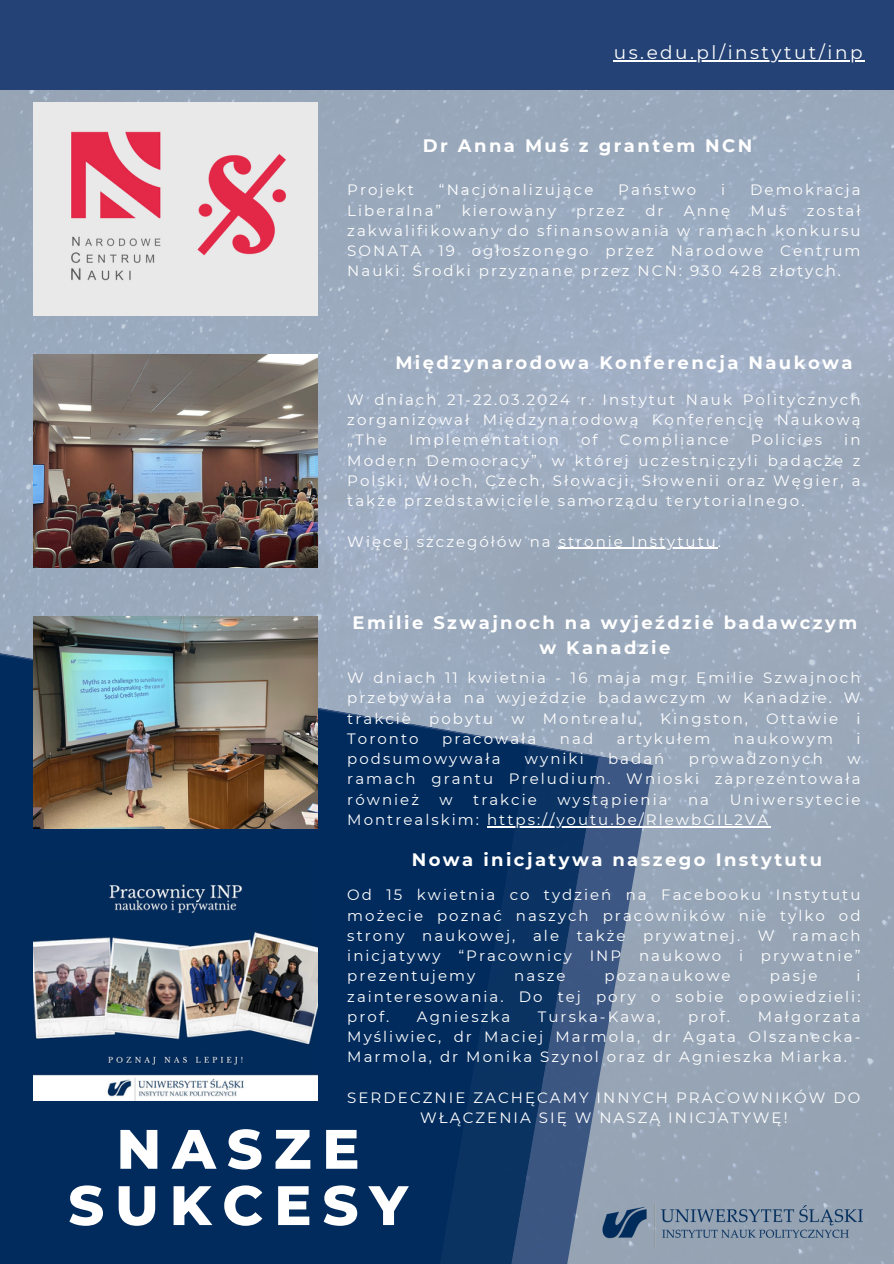
<style>
.page{position:relative;width:894px;height:1264px;background:#fff}
.page>*{position:absolute;margin:0;border:0;box-sizing:border-box;transform-origin:0 0}
.t1{font:800 55.5px/56.2px "Montserrat";letter-spacing:.195em;color:#fff;text-align:center}
.t2{font:18.45px "Montserrat";letter-spacing:.135em;color:#fff}
.t3{font:700 18px/24.8px "Montserrat";letter-spacing:.135em;color:#fff;text-align:center}
.t4{font:15px/20.2px "Montserrat";letter-spacing:.135em;color:#fff;text-align:justify}
</style>
<div class="page">
<img style="left:0;top:90px;width:893px;height:1173px">
<svg style="left:598px;top:641px;width:54px;height:622px;background:#7d8fa8"></svg>
<svg style="left:529px;top:616px;width:69px;height:647px;background:#456187"></svg>
<svg style="left:0;top:605px;width:529px;height:658px;background:#183e6b"></svg>
<div style="left:0;top:0;width:893px;height:90px;background:#244275"></div>
<img style="left:601px;top:1203px;width:261px;height:43px">
<img style="left:34px;top:103px;width:283px;height:212px">
<img style="left:34px;top:616px;width:283px;height:212px">
<img style="left:34px;top:861px;width:283px;height:239px">
<img style="left:34px;top:354px;width:283px;height:213px">
<hr style="left:613px;top:61px;width:251px;height:1px;background:#fff">
<hr style="left:487px;top:826px;width:283px;height:1px;background:#fff">
<hr style="left:558px;top:547px;width:159px;height:2px;background:#fff">
<p class="t2" style="left:613px;top:42px;width:250px">us.edu.pl/instytut/inp</p>
<p class="t3" style="left:423px;top:133px;width:331px">Dr Anna Muś z grantem NCN</p>
<p class="t4" style="left:347px;top:180px;width:68px">Projekt</p>
<p class="t4" style="left:439px;top:180px;width:156px">“Nacjonalizujące</p>
<p class="t4" style="left:618px;top:180px;width:79px">Państwo</p>
<p class="t4" style="left:721px;top:180px;width:6px">i</p>
<p class="t4" style="left:750px;top:180px;width:112px">Demokracja</p>
<p class="t4" style="left:347px;top:200px;width:95px">Liberalna”</p>
<p class="t4" style="left:461px;top:200px;width:96px">kierowany</p>
<p class="t4" style="left:576px;top:200px;width:50px">przez</p>
<p class="t4" style="left:645px;top:200px;width:20px">dr</p>
<p class="t4" style="left:683px;top:200px;width:48px">Annę</p>
<p class="t4" style="left:750px;top:200px;width:37px">Muś</p>
<p class="t4" style="left:347px;top:200px;width:514px;text-indent:459px">został zakwalifikowany do sfinansowania w ramach konkursu SONATA 19 ogłoszonego przez Narodowe Centrum Nauki. Środki przyznane przez NCN: 930 428 złotych.</p>
<h4 class="t3" style="left:395px;top:350px;width:459px">Międzynarodowa Konferencja Naukowa</h4>
<p class="t4" style="left:347px;top:389px;width:514px">W dniach 21-22.03.2024 r. Instytut Nauk Politycznych zorganizował Międzynarodową Konferencję Naukową „The</p>
<p class="t4" style="left:409px;top:430px;width:151px">Implementation</p>
<p class="t4" style="left:581px;top:430px;width:18px">of</p>
<p class="t4" style="left:619px;top:430px;width:111px">Compliance</p>
<p class="t4" style="left:750px;top:430px;width:73px">Policies</p>
<p class="t4" style="left:347px;top:430px;width:514px;text-indent:497px">in Modern Democracy”, w której uczestniczyli badacze z Polski, Włoch, Czech, Słowacji, Słowenii oraz Węgier, a także przedstawiciele samorządu terytorialnego.</p>
<p class="t4" style="left:347px;top:531px;width:375px">Więcej szczegółów na stronie Instytutu.</p>
<p class="t3" style="left:352px;top:610px;width:506px">Emilie Szwajnoch na wyjeździe badawczym w Kanadzie</p>
<h1 class="t4" style="left:347px;top:667px;width:514px">W dniach 11 kwietnia - 16 maja mgr Emilie Szwajnoch przebywała na wyjeździe badawczym w Kanadzie. W trakcie pobytu w Montrealu, Kingston, Ottawie i Toronto</h1>
<h1 class="t4" style="left:442px;top:728px;width:96px">pracowała</h1>
<h1 class="t4" style="left:559px;top:728px;width:35px">nad</h1>
<h1 class="t4" style="left:616px;top:728px;width:95px">artykułem</h1>
<h1 class="t4" style="left:733px;top:728px;width:100px">naukowym</h1>
<h1 class="t4" style="left:856px;top:728px;width:6px">i</h1>
<h1 class="t4" style="left:347px;top:748px;width:155px">podsumowywała</h1>
<h1 class="t4" style="left:525px;top:748px;width:60px">wyniki</h1>
<h1 class="t4" style="left:608px;top:748px;width:58px">badań</h1>
<h1 class="t4" style="left:688px;top:748px;width:135px">prowadzonych</h1>
<h1 class="t4" style="left:347px;top:748px;width:514px;text-indent:500px">w ramach grantu Preludium. Wnioski zaprezentowała również</h1>
<h1 class="t4" style="left:439px;top:789px;width:15px">w</h1>
<h1 class="t4" style="left:473px;top:789px;width:65px">trakcie</h1>
<h1 class="t4" style="left:557px;top:789px;width:112px">wystąpienia</h1>
<h1 class="t4" style="left:688px;top:789px;width:23px">na</h1>
<h1 class="t4" style="left:729px;top:789px;width:132px">Uniwersytecie</h1>
<h1 class="t4" style="left:347px;top:809px;width:133px">Montrealskim:</h1>
<h2 class="t4" style="left:487px;top:809px;width:282px">https://youtu.be/RlewbGIL2VA</h2>
<p class="t3" style="left:411px;top:847px;width:411px">Nowa inicjatywa naszego Instytutu</p>
<h2 class="t4" style="left:347px;top:884px;width:514px">Od 15 kwietnia co tydzień na Facebooku Instytutu możecie poznać naszych pracowników nie tylko od strony naukowej, ale także prywatnej. W ramach inicjatywy “Pracownicy INP naukowo i prywatnie” prezentujemy</h2>
<h2 class="t4" style="left:514px;top:965px;width:53px">nasze</h2>
<h2 class="t4" style="left:604px;top:965px;width:128px">pozanaukowe</h2>
<h2 class="t4" style="left:769px;top:965px;width:49px">pasje</h2>
<h2 class="t4" style="left:347px;top:965px;width:514px;text-indent:509px">i zainteresowania. Do tej pory o sobie opowiedzieli: prof.</h2>
<h2 class="t4" style="left:417px;top:1006px;width:95px">Agnieszka</h2>
<h2 class="t4" style="left:537px;top:1006px;width:124px">Turska-Kawa,</h2>
<h2 class="t4" style="left:688px;top:1006px;width:43px">prof.</h2>
<h2 class="t4" style="left:347px;top:1006px;width:514px;text-indent:410px">Małgorzata Myśliwiec, dr Maciej Marmola, dr Agata Olszanecka-Marmola, dr Monika Szynol oraz dr Agnieszka Miarka.</h2>
<p class="t4" style="left:347px;top:1087px;width:514px;text-align:center">SERDECZNIE ZACHĘCAMY INNYCH PRACOWNIKÓW DO<br>WŁĄCZENIA SIĘ W NASZĄ INICJATYWĘ!</p>
<h2 class="t1" style="left:68px;top:1120px;width:341px">NASZE<br>SUKCESY</h2>
</div>
